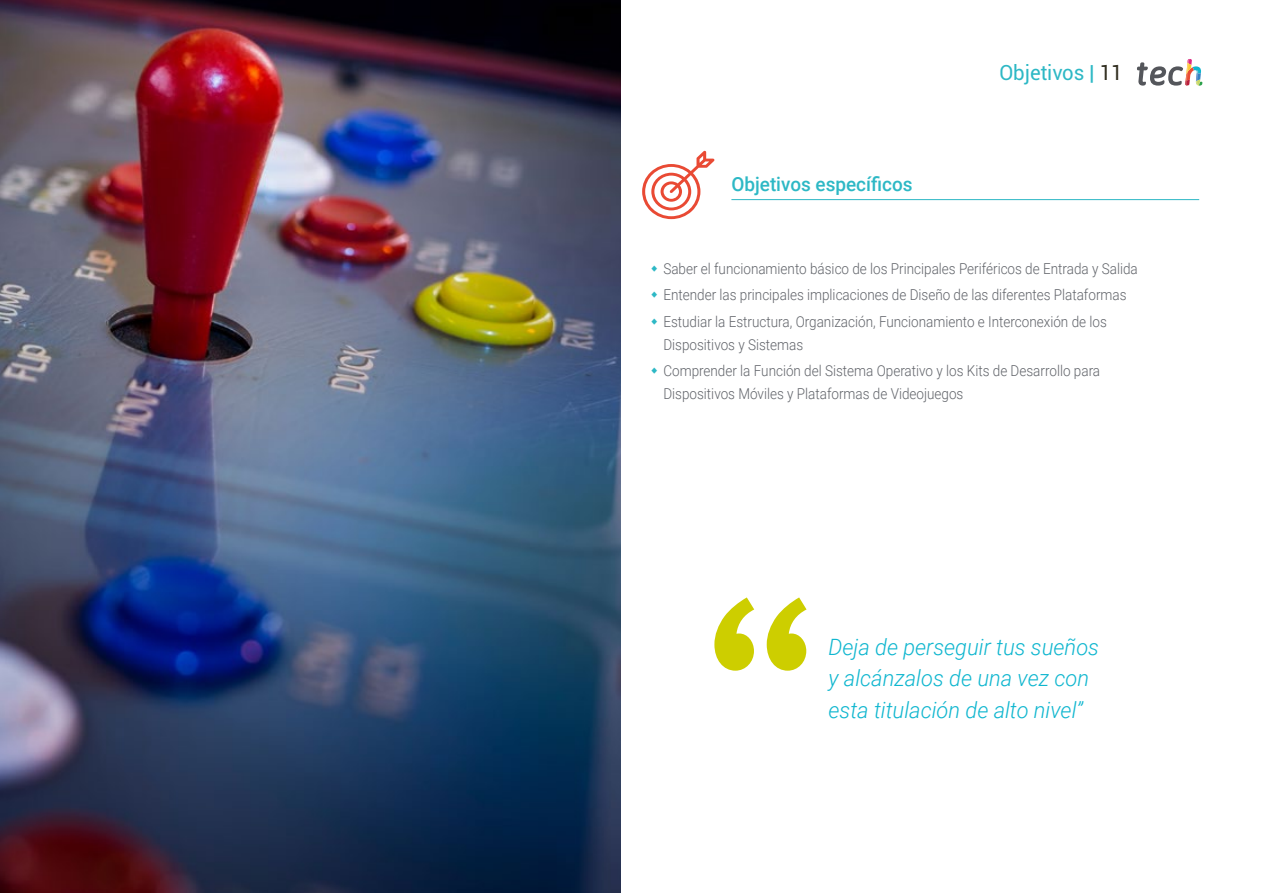
<style>
.page{position:relative;width:1263px;height:893px;background:#fff}
.page>*{position:absolute;margin:0;border:0;box-sizing:border-box;transform-origin:0 0}
.t1{font:italic 300 22.5px/31.5px "Roboto";color:#0fb6cf}
.t2{font:21px "Roboto";color:#2db8c5}
.t3{font:500 19.5px "Roboto";color:#2db8c5}
.t4{font:300 15px/26.7px "Roboto";color:#61646a;scale:.9 1}
.s1{color:#312e20}
</style>
<div class="page">
<hr style="left:731px;top:199px;width:468px;height:1px;background:#2db8c5">
<svg style="left:642px;top:151px;width:72px;height:68px"></svg>
<svg style="left:1137px;top:59px;width:65px;height:27px"></svg>
<svg style="left:714px;top:597px;width:92px;height:74px"></svg>
<img style="left:0;top:0;width:621px;height:893px">
<h3 class="t3" style="left:731px;top:170px;width:183px">Objetivos específicos</h3>
<h2 class="t2" style="left:999px;top:57px;width:125px">Objetivos | <span class="s1">11</span></h2>
<p class="t4" style="left:663px;top:254px;width:529px">Saber el funcionamiento básico de los Principales Periféricos de Entrada y Salida<br>Entender las principales implicaciones de Diseño de las diferentes Plataformas<br>Estudiar la Estructura, Organización, Funcionamiento e Interconexión de los</p>
<p class="t4" style="left:663px;top:330px;width:487px">Dispositivos y Sistemas<br>Comprender la Función del Sistema Operativo y los Kits de Desarrollo para</p>
<p class="t4" style="left:663px;top:380px;width:335px">Dispositivos Móviles y Plataformas de Videojuegos</p>
<h1 class="t1" style="left:828px;top:630px;width:272px">Deja de perseguir tus sueños y alcánzalos de una vez con esta titulación de alto nivel”</h1>
</div>
